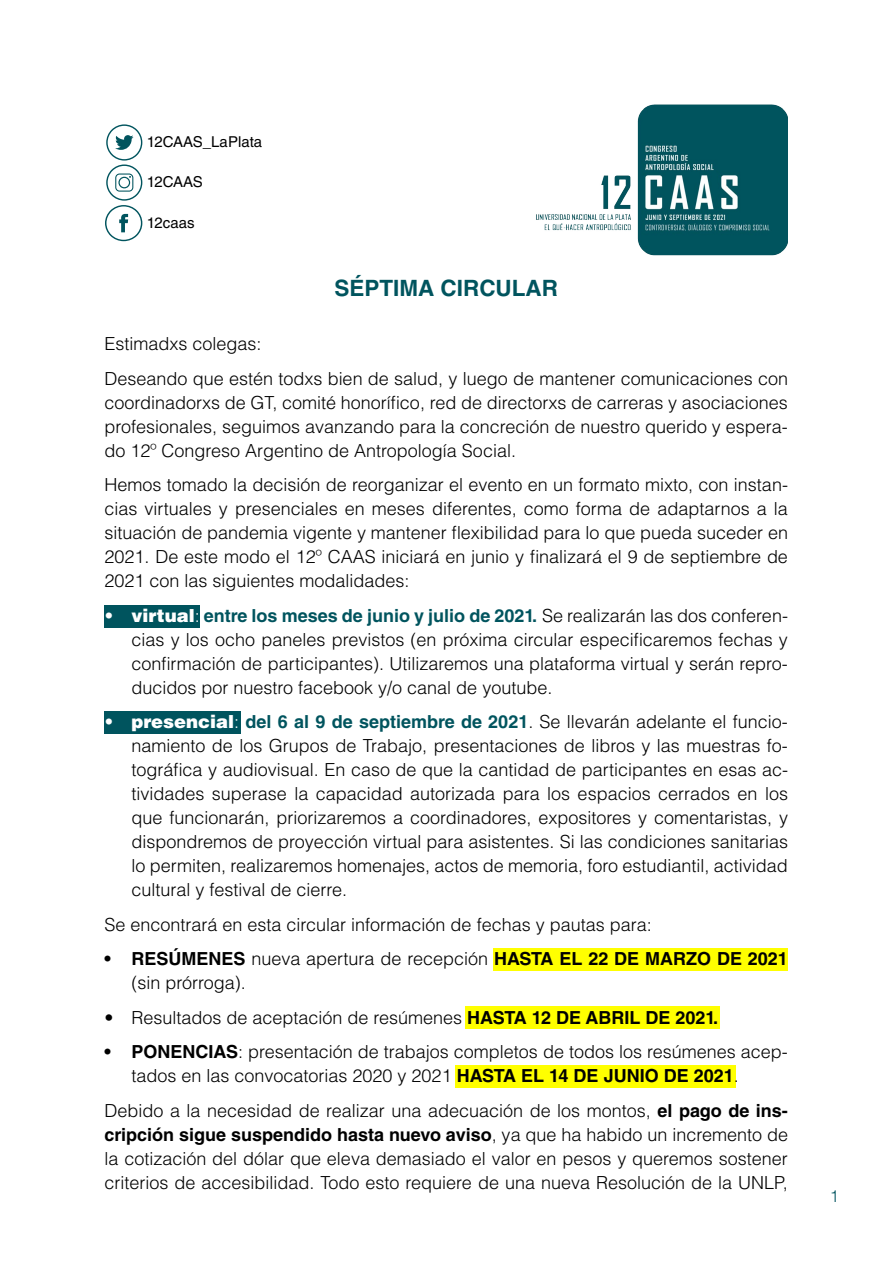
<style>
.page{position:relative;width:893px;height:1263px;background:#fff}
.page>*{position:absolute;margin:0;border:0;box-sizing:border-box;transform-origin:0 0}
.t1{font:700 22.5px "Helvetica LT Std";color:#00545e}
.t2{font:300 18px/24px "Helvetica LT Std";color:#000;text-align:justify}
.t3{font:300 16.5px "Helvetica LT Std";color:#00545f}
.t4{font:15px "Helvetica LT Std";color:#000}
.s1{font-weight:900;color:#fff}
.s2{color:#fff}
.s3{font-weight:700;color:#00545e}
.s4{font-weight:700}
</style>
<div class="page">
<div style="left:104px;top:711px;width:137px;height:23px;background:#00545e"></div>
<div style="left:104px;top:606px;width:96px;height:22px;background:#00545e"></div>
<div style="left:493px;top:948px;width:295px;height:23px;background:#ff0"></div>
<div style="left:465px;top:1006px;width:254px;height:23px;background:#ff0"></div>
<div style="left:455px;top:1065px;width:281px;height:23px;background:#ff0"></div>
<img style="left:536px;top:104px;width:252px;height:152px">
<svg style="left:105px;top:124px;width:37px;height:117px"></svg>
<p class="t4" style="left:147px;top:133px;width:117px">12CAAS_LaPlata</p>
<p class="t4" style="left:147px;top:173px;width:58px">12CAAS</p>
<p class="t4" style="left:147px;top:214px;width:49px">12caas</p>
<p class="t1" style="left:334px;top:274px;width:225px">SÉPTIMA CIRCULAR</p>
<p class="t2" style="left:104px;top:327px;width:685px;line-height:34.5px">Estimadxs colegas:<br>Deseando que estén todxs bien de salud, y luego de mantener comunicaciones con</p>
<p class="t2" style="left:104px;top:390px;width:685px">coordinadorxs de GT, comité honorífico, red de directorxs de carreras y asociaciones profesionales, seguimos avanzando para la concreción de nuestro querido y espera&shy;do 12º Congreso Argentino de Antropología Social.</p>
<p class="t2" style="left:104px;top:473px;width:685px">Hemos tomado la decisión de reorganizar el evento en un formato mixto, con instan&shy;cias virtuales y presenciales en meses diferentes, como forma de adaptarnos a la situación de pandemia vigente y mantener flexibilidad para lo que pueda suceder en 2021. De este modo el 12º CAAS iniciará en junio y finalizará el 9 de septiembre de 2021 con las siguientes modalidades:</p>
<p class="t2" style="left:131px;top:603px;width:658px;text-indent:-27px"><span class="s1">• virtual</span><span class="s2">:</span> <span class="s3">entre los meses de junio y julio de 2021.</span> Se realizarán las dos conferen&shy;cias y los ocho paneles previstos (en próxima circular especificaremos fechas y confirmación de participantes). Utilizaremos una plataforma virtual y serán repro&shy;ducidos por nuestro facebook y/o canal de youtube.</p>
<p class="t2" style="left:131px;top:710px;width:658px;text-indent:-27px"><span class="s1">• presencial</span><span class="s2">:</span> <span class="s3">del 6 al 9 de septiembre de 2021</span>. Se llevarán adelante el funcio&shy;namiento de los Grupos de Trabajo, presentaciones de libros y las muestras fo&shy;tográfica y audiovisual. En caso de que la cantidad de participantes en esas ac&shy;tividades superase la capacidad autorizada para los espacios cerrados en los que funcionarán, priorizaremos a coordinadores, expositores y comentaristas, y dispondremos de proyección virtual para asistentes. Si las condiciones sanitarias lo permiten, realizaremos homenajes, actos de memoria, foro estudiantil, actividad cultural y festival de cierre.</p>
<p class="t2" style="left:104px;top:912px;width:549px">Se encontrará en esta circular información de fechas y pautas para:</p>
<p class="t2" style="left:131px;top:947px;width:658px;text-indent:-27px"><span class="s4">• RESÚMENES</span> nueva apertura de recepción <span class="s4">HASTA EL 22 DE MARZO DE 2021 </span>(sin prórroga).</p>
<p class="t2" style="left:104px;top:1005px;width:615px">• Resultados de aceptación de resúmenes <span class="s4">HASTA 12 DE ABRIL DE 2021.</span></p>
<p class="t2" style="left:131px;top:1040px;width:658px;text-indent:-27px"><span class="s4">• PONENCIAS</span>: presentación de trabajos completos de todos los resúmenes acep&shy;tados en las convocatorias 2020 y 2021 <span class="s4">HASTA EL 14 DE JUNIO DE 2021</span>.</p>
<p class="t2" style="left:104px;top:1098px;width:685px">Debido a la necesidad de realizar una adecuación de los montos, <span class="s4">el pago de ins&shy;cripción sigue suspendido hasta nuevo aviso</span>, ya que ha habido un incremento de la cotización del dólar que eleva demasiado el valor en pesos y queremos sostener criterios de accesibilidad. Todo esto requiere de una nueva Resolución de la UNLP,</p>
<p class="t3" style="left:830px;top:1186px;width:11px">1</p>
</div>
